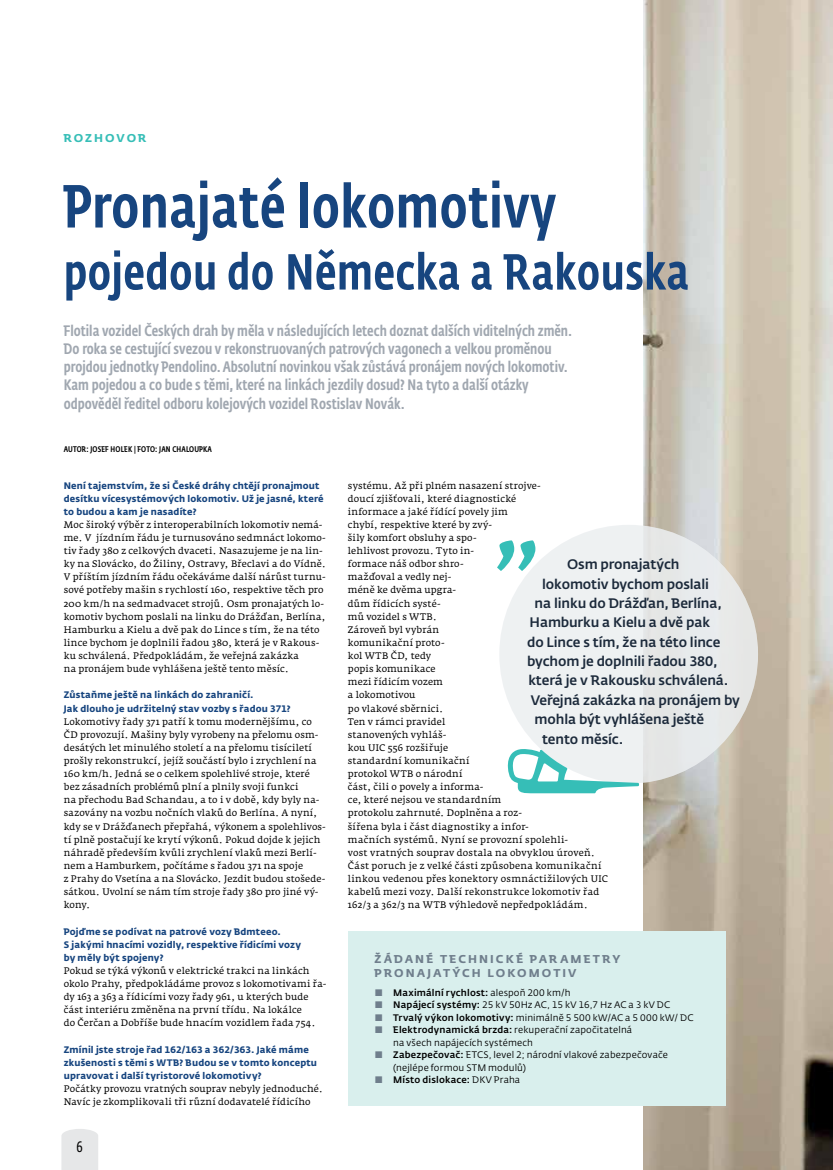
<style>
.page{position:relative;width:833px;height:1170px;background:#fff}
.page>*{position:absolute;margin:0;border:0;box-sizing:border-box;transform-origin:0 0}
.t1{font:500 60px "CD Fedra Cond Pro";letter-spacing:.01em;color:#17457f}
.t2{font:500 50px "CD Fedra Cond Pro";letter-spacing:.01em;color:#17457f}
.t3{font:500 15px/18.2px "CD Fedra Cond Pro";color:#a0a7b0}
.t4{font:15px "CD Fedra Cond Pro";color:#000}
.t5{font:500 13.62px "CD Fedra";letter-spacing:-.01em;color:#1c2a3b}
.t6{font:700 11.25px/13.8px "CD Fedra";letter-spacing:.18em;color:#6f7e8c}
.t7{font:700 11.25px "CD Fedra";letter-spacing:.17em;color:#36beb7}
.t8{font:9.38px/13.1px "Fedra Serif A Pro";letter-spacing:.015em;color:#000}
.t9{font:700 9.38px/13.1px "CD Fedra";letter-spacing:.015em;color:#17457f}
.t10{font:9.38px/12.5px "CD Fedra";letter-spacing:.015em;color:#000}
.t11{font:500 9.38px "CD Fedra";letter-spacing:.015em;color:#000}
.t12{font:500 8.12px "CD Fedra Cond Pro";letter-spacing:.02em;color:#000}
.s1{color:#6f7e8c}
.s2{font-weight:400}
.s3{font-weight:500;color:#6f7e8c}
.s4{font-weight:500}
</style>
<div class="page">
<svg style="left:61px;top:1129px;width:37px;height:40px"></svg>
<img style="left:643px;top:0;width:190px;height:1169px">
<svg style="left:497px;top:540px;width:38px;height:31px"></svg>
<div style="left:499px;top:525px;width:259px;height:258px;background:linear-gradient(to right,#f0f4f5,#e5e7e7);border-radius:50%"></div>
<svg style="left:507px;top:749px;width:132px;height:44px"></svg>
<div style="left:348px;top:931px;width:377px;height:174px;background:#d9efed"></div>
<p class="t7" style="left:64px;top:130px;width:84px">ROZHOVOR</p>
<h1 class="t1" style="left:64px;top:171px;width:494px">Pronajaté lokomotivy</h1>
<h2 class="t2" style="left:64px;top:243px;width:626px">pojedou do Německa a Rakouska</h2>
<p class="t3" style="left:64px;top:321px;width:510px">Flotila vozidel Českých drah by měla v následujících letech doznat dalších viditelných změn.<br>Do roka se cestující svezou v rekonstruovaných patrových vagonech a velkou proměnou projdou jednotky Pendolino. Absolutní novinkou však zůstává pronájem nových lokomotiv.<br>Kam pojedou a co bude s těmi, které na linkách jezdily dosud? Na tyto a další otázky odpověděl ředitel odboru kolejových vozidel Rostislav Novák.</p>
<p class="t12" style="left:64px;top:444px;width:150px">AUTOR: JOSEF HOLEK | FOTO: JAN CHALOUPKA</p>
<p class="t9" style="left:64px;top:478px;width:261px">Není tajemstvím, že si České dráhy chtějí pronajmout desítku vícesystémových lokomotiv. Už je jasné, které to budou a kam je nasadíte?</p>
<p class="t8" style="left:64px;top:518px;width:264px">Moc široký výběr z interoperabilních lokomotiv nemá&shy;me. V jízdním řádu je turnusováno sedmnáct lokomo&shy;tiv řady 380 z celkových dvaceti. Nasazujeme je na lin&shy;ky na Slovácko, do Žiliny, Ostravy, Břeclavi a do Vídně.<br>V příštím jízdním řádu očekáváme další nárůst turnu&shy;sové potřeby mašin s rychlostí 160, respektive těch pro 200 km/h na sedmadvacet strojů. Osm pronajatých lo&shy;komotiv bychom poslali na linku do Drážďan, Berlína, Hamburku a Kielu a dvě pak do Lince s tím, že na této lince bychom je doplnili řadou 380, která je v Rakous&shy;ku schválená. Předpokládám, že veřejná zakázka<br>na pronájem bude vyhlášena ještě tento měsíc.</p>
<p class="t9" style="left:64px;top:688px;width:228px">Zůstaňme ještě na linkách do zahraničí.<br>Jak dlouho je udržitelný stav vozby s řadou 371?</p>
<p class="t8" style="left:64px;top:714px;width:263px">Lokomotivy řady 371 patří k tomu modernějšímu, co ČD provozují. Mašiny byly vyrobeny na přelomu osm&shy;desátých let minulého století a na přelomu tisíciletí prošly rekonstrukcí, jejíž součástí bylo i zrychlení na 160 km/h. Jedná se o celkem spolehlivé stroje, které bez zásadních problémů plní a plnily svoji funkci<br>na přechodu Bad Schandau, a to i v době, kdy byly na&shy;sazovány na vozbu nočních vlaků do Berlína. A nyní, kdy se v Drážďanech přepřahá, výkonem a spolehlivos&shy;tí plně postačují ke krytí výkonů. Pokud dojde k jejich náhradě především kvůli zrychlení vlaků mezi Berlí&shy;nem a Hamburkem, počítáme s řadou 371 na spoje<br>z Prahy do Vsetína a na Slovácko. Jezdit budou stošede&shy;sátkou. Uvolní se nám tím stroje řady 380 pro jiné vý&shy;kony.</p>
<p class="t9" style="left:64px;top:924px;width:239px">Pojďme se podívat na patrové vozy Bdmteeo.<br>S jakými hnacími vozidly, respektive řídicími vozy by měly být spojeny?</p>
<p class="t8" style="left:64px;top:964px;width:264px">Pokud se týká výkonů v elektrické trakci na linkách okolo Prahy, předpokládáme provoz s lokomotivami řa&shy;dy 163 a 363 a řídicími vozy řady 961, u kterých bude část interiéru změněna na první třídu. Na lokálce<br>do Čerčan a Dobříše bude hnacím vozidlem řada 754.</p>
<p class="t9" style="left:64px;top:1042px;width:255px">Zmínil jste stroje řad 162/163 a 362/363. Jaké máme zkušenosti s těmi s WTB? Budou se v tomto konceptu upravovat i další tyristorové lokomotivy?</p>
<p class="t8" style="left:64px;top:1082px;width:260px">Počátky provozu vratných souprav nebyly jednoduché.<br>Navíc je zkomplikovali tři různí dodavatelé řídicího</p>
<h3 class="t4" style="left:76px;top:1138px;width:9px">6</h3>
<p class="t8" style="left:348px;top:478px;width:262px">systému. Až při plném nasazení strojve-<br>doucí zjišťovali, které diagnostické<br>informace a jaké řídící povely jim<br>chybí, respektive které by zvý-<br>šily komfort obsluhy a spo-<br>lehlivost provozu. Tyto in-<br>formace náš odbor shro-<br>mažďoval a vedly nej-<br>méně ke dvěma upgra-<br>dům řídicích systé-<br>mů vozidel s WTB.<br>Zároveň byl vybrán<br>komunikační proto-<br>kol WTB ČD, tedy<br>popis komunikace<br>mezi řídicím vozem<br>a lokomotivou<br>po vlakové sběrnici.<br>Ten v rámci pravidel<br>stanovených vyhláš-<br>kou UIC 556 rozšiřuje<br>standardní komunikační<br>protokol WTB o národní<br>část, čili o povely a informa-<br>ce, které nejsou ve standardním<br>protokolu zahrnuté. Doplněna a roz-<br>šířena byla i část diagnostiky a infor-<br>mačních systémů. Nyní se provozní spolehli-<br>vost vratných souprav dostala na obvyklou úroveň.<br>Část poruch je z velké části způsobena komunikační linkou vedenou přes konektory osmnáctižilových UIC kabelů mezi vozy. Další rekonstrukce lokomotiv řad<br>162/3 a 362/3 na WTB výhledově nepředpokládám.</p>
<h3 class="t5" style="left:567px;top:556px;width:114px">Osm pronajatých</h3>
<h3 class="t5" style="left:542px;top:575px;width:168px">lokomotiv bychom poslali</h3>
<h3 class="t5" style="left:534px;top:594px;width:189px">na linku do Drážďan, Berlína,</h3>
<h3 class="t5" style="left:529px;top:614px;width:182px">Hamburku a Kielu a dvě pak</h3>
<h3 class="t5" style="left:527px;top:633px;width:195px">do Lince s tím, že na této lince</h3>
<h3 class="t5" style="left:527px;top:653px;width:192px">bychom je doplnili řadou 380,</h3>
<h3 class="t5" style="left:528px;top:672px;width:201px">která je v Rakousku schválená.</h3>
<h3 class="t5" style="left:531px;top:691px;width:210px">Veřejná zakázka na pronájem by</h3>
<h3 class="t5" style="left:534px;top:711px;width:171px">mohla být vyhlášena ještě</h3>
<h3 class="t5" style="left:542px;top:730px;width:83px">tento měsíc.</h3>
<p class="t6" style="left:374px;top:952px;width:247px">ŽÁDANÉ TECHNICKÉ PARAMETRY<br>PRONAJATÝCH LOKOMOTIV</p>
<p class="t11" style="left:374px;top:986px;width:197px"><span class="s1">■</span> Maximální rychlost: <span class="s2">alespoň 200 km/h</span></p>
<p class="t10" style="left:374px;top:998px;width:297px"><span class="s3">■</span> <span class="s4">Napájecí systémy:</span> 25 kV 50Hz AC, 15 kV 16,7 Hz AC a 3 kV DC</p>
<p class="t10" style="left:374px;top:1011px;width:320px"><span class="s3">■</span> <span class="s4">Trvalý výkon lokomotivy:</span> minimálně 5 500 kW/AC a 5 000 kW/ DC</p>
<p class="t10" style="left:393px;top:1023px;width:240px;text-indent:-19px"><span class="s3">■</span> <span class="s4">Elektrodynamická brzda:</span> rekuperační započitatelná na všech napájecích systémech</p>
<p class="t10" style="left:393px;top:1048px;width:276px;text-indent:-19px"><span class="s3">■</span> <span class="s4">Zabezpečovač:</span> ETCS, level 2; národní vlakové zabezpečovače (nejlépe formou STM modulů)</p>
<p class="t11" style="left:374px;top:1074px;width:147px"><span class="s1">■</span> Místo dislokace: <span class="s2">DKV Praha</span></p>
</div>
